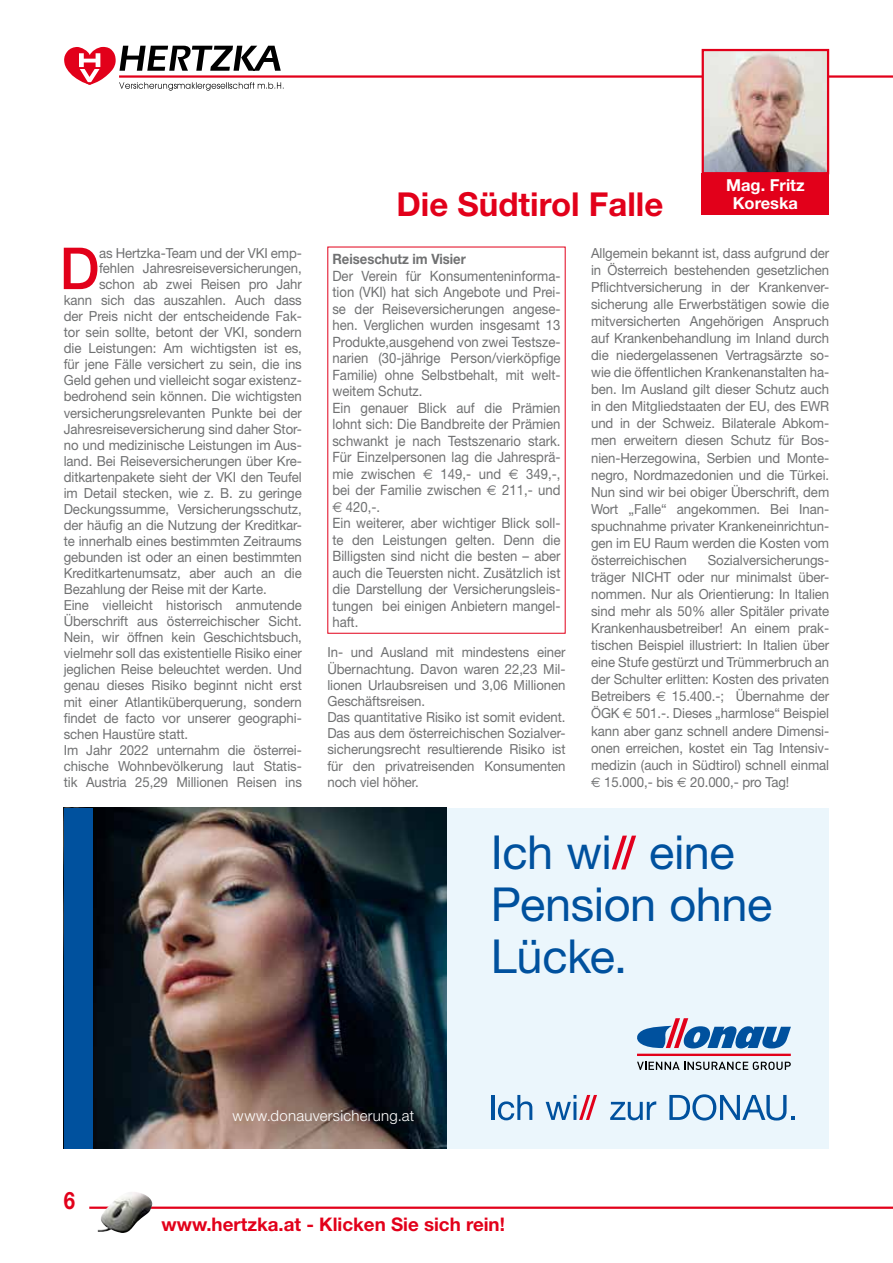
<style>
.page{position:relative;width:893px;height:1263px;background:#fff}
.page>*{position:absolute;margin:0;border:0;box-sizing:border-box;transform-origin:0 0}
.t1{font:500 58.05px "Helvetica Neue";color:#e2001a;scale:.95 1}
.t2{font:46.95px/52.1px "Helvetica Neue LT Pro";letter-spacing:-.01em;color:#00519e}
.t3{font:700 33px "Helvetica Neue";color:#e2001a}
.t4{font:700 24px "Helvetica Neue";color:#e2001a;scale:.85 1}
.t5{font:700 18.75px "Helvetica Neue";color:#e2001a}
.t6{font:700 16.5px/18px "Helvetica Neue";color:#fff;text-align:center}
.t7{font:300 15px "Helvetica Neue LT Pro";letter-spacing:.015em;color:#fff}
.t8{font:14.25px/16.5px "Helvetica Neue";color:#707172;scale:.92 1}
.t9{font:700 14.25px "Helvetica Neue";color:#707172;scale:.92 1}
.t10{font:13.8px/17.1px "Helvetica Neue";letter-spacing:-.005em;color:#707172;text-align:justify;scale:.95 1}
.s1{font-family:"Euro Sans"}
</style>
<div class="page">
<svg style="left:64px;top:46px;width:219px;height:45px"></svg>
<hr style="left:89px;top:1206px;width:804px;height:3px;background:#e2001a">
<img style="left:101px;top:1192px;width:30px;height:32px">
<div style="left:702px;top:173px;width:127px;height:42px;background:#e2001a"></div>
<div style="left:64px;top:808px;width:765px;height:340px;background:#ebf6fc"></div>
<img style="left:92px;top:808px;width:354px;height:340px">
<svg style="left:612px;top:836px;width:24px;height:33px"></svg>
<svg style="left:637px;top:1018px;width:154px;height:30px"></svg>
<hr style="left:637px;top:1054px;width:154px;height:2px;background:#e2001a">
<svg style="left:637px;top:1061px;width:154px;height:9px"></svg>
<hr style="left:491px;top:1095px;width:3px;height:25px;background:#00519e">
<svg style="left:498px;top:1095px;width:34px;height:25px"></svg>
<svg style="left:610px;top:1101px;width:46px;height:19px"></svg>
<svg style="left:669px;top:1094px;width:125px;height:26px"></svg>
<svg style="left:546px;top:1095px;width:51px;height:25px"></svg>
<div style="left:64px;top:808px;width:28px;height:340px;background:#00519e"></div>
<hr style="left:119px;top:75px;width:774px;height:3px;background:#e2001a">
<img style="left:705px;top:52px;width:121px;height:119px">
<div style="left:702px;top:49px;width:127px;height:125px;border:2px solid #e2001a"></div>
<h1 class="t1" style="left:60px;top:234px;width:43px">D</h1>
<p class="t10" style="left:99px;top:244px;width:215px">as Hertzka-Team und der VKI emp-</p>
<p class="t10" style="left:99px;top:260px;width:215px">fehlen Jahresreiseversicherungen,</p>
<p class="t10" style="left:99px;top:275px;width:215px">schon ab zwei Reisen pro Jahr</p>
<p class="t10" style="left:64px;top:291px;width:252px">kann sich das auszahlen. Auch dass</p>
<p class="t10" style="left:64px;top:308px;width:252px">der Preis nicht der entscheidende Fak-</p>
<p class="t10" style="left:64px;top:324px;width:252px">tor sein sollte, betont der VKI, sondern</p>
<p class="t10" style="left:64px;top:340px;width:252px">die Leistungen: Am wichtigsten ist es,</p>
<p class="t10" style="left:64px;top:356px;width:252px">für jene Fälle versichert zu sein, die ins</p>
<p class="t10" style="left:64px;top:372px;width:252px">Geld gehen und vielleicht sogar existenz-</p>
<p class="t10" style="left:64px;top:388px;width:252px">bedrohend sein können. Die wichtigsten</p>
<p class="t10" style="left:64px;top:404px;width:252px">versicherungsrelevanten Punkte bei der</p>
<p class="t10" style="left:64px;top:420px;width:252px">Jahresreiseversicherung sind daher Stor-</p>
<p class="t10" style="left:64px;top:436px;width:252px">no und medizinische Leistungen im Aus-</p>
<p class="t10" style="left:64px;top:452px;width:252px">land. Bei Reiseversicherungen über Kre-</p>
<p class="t10" style="left:64px;top:468px;width:252px">ditkartenpakete sieht der VKI den Teufel</p>
<p class="t10" style="left:64px;top:484px;width:252px">im Detail stecken, wie z. B. zu geringe</p>
<p class="t10" style="left:64px;top:500px;width:252px">Deckungssumme, Versicherungsschutz,</p>
<p class="t10" style="left:64px;top:516px;width:252px">der häufig an die Nutzung der Kreditkar-</p>
<p class="t10" style="left:64px;top:532px;width:252px">te innerhalb eines bestimmten Zeitraums</p>
<p class="t10" style="left:64px;top:548px;width:252px">gebunden ist oder an einen bestimmten</p>
<p class="t10" style="left:64px;top:564px;width:252px">Kreditkartenumsatz, aber auch an die</p>
<p class="t10" style="left:64px;top:580px;width:215px">Bezahlung der Reise mit der Karte.</p>
<p class="t10" style="left:64px;top:596px;width:252px">Eine vielleicht historisch anmutende</p>
<p class="t10" style="left:64px;top:613px;width:252px">Überschrift aus österreichischer Sicht.</p>
<p class="t10" style="left:64px;top:629px;width:252px">Nein, wir öffnen kein Geschichtsbuch,</p>
<p class="t10" style="left:64px;top:645px;width:252px">vielmehr soll das existentielle Risiko einer</p>
<p class="t10" style="left:64px;top:661px;width:252px">jeglichen Reise beleuchtet werden. Und</p>
<p class="t10" style="left:64px;top:677px;width:252px">genau dieses Risiko beginnt nicht erst</p>
<p class="t10" style="left:64px;top:693px;width:252px">mit einer Atlantiküberquerung, sondern</p>
<p class="t10" style="left:64px;top:709px;width:252px">findet de facto vor unserer geographi-</p>
<p class="t10" style="left:64px;top:725px;width:132px">schen Haustüre statt.</p>
<p class="t10" style="left:64px;top:741px;width:252px">Im Jahr 2022 unternahm die österrei-</p>
<p class="t10" style="left:64px;top:757px;width:252px">chische Wohnbevölkerung laut Statis-</p>
<p class="t10" style="left:64px;top:773px;width:252px">tik Austria 25,29 Millionen Reisen ins</p>
<h3 class="t3" style="left:396px;top:184px;width:268px">Die Südtirol Falle</h3>
<p class="t6" style="left:726px;top:176px;width:80px">Mag. Fritz<br>Koreska</p>
<p class="t9" style="left:332px;top:250px;width:147px">Reiseschutz im Visier</p>
<p class="t8" style="left:332px;top:267px;width:249px">Der Verein für Konsumenteninforma&shy;tion (VKI) hat sich Angebote und Prei&shy;se der Reiseversicherungen angese&shy;hen. Verglichen wurden insgesamt 13<br>Produkte,ausgehend von zwei Testsze&shy;narien (30-jährige Person/vierköpfige Familie) ohne Selbstbehalt, mit welt&shy;weitem Schutz.<br>Ein genauer Blick auf die Prämien lohnt sich: Die Bandbreite der Prämien schwankt je nach Testszenario stark.<br>Für Einzelpersonen lag die Jahresprä&shy;mie zwischen <span class="s1">E</span> 149,- und <span class="s1">E</span> 349,-, bei der Familie zwischen <span class="s1">E</span> 211,- und <span class="s1">E</span> 420,-.<br>Ein weiterer, aber wichtiger Blick soll&shy;te den Leistungen gelten. Denn die Billigsten sind nicht die besten – aber auch die Teuersten nicht. Zusätzlich ist die Darstellung der Versicherungsleis&shy;tungen bei einigen Anbietern mangel&shy;haft.</p>
<p class="t10" style="left:327px;top:644px;width:252px;line-height:16.2px;text-align:left">In- und Ausland mit mindestens einer Übernachtung. Davon waren 22,23 Mil&shy;lionen Urlaubsreisen und 3,06 Millionen Geschäftsreisen.<br>Das quantitative Risiko ist somit evident.<br>Das aus dem österreichischen Sozialver&shy;sicherungsrecht resultierende Risiko ist für den privatreisenden Konsumenten noch viel höher.</p>
<p class="t10" style="left:591px;top:244px;width:252px">Allgemein bekannt ist, dass aufgrund der in Österreich bestehenden gesetzlichen Pflichtversicherung in der Krankenver&shy;sicherung alle Erwerbstätigen sowie die mitversicherten Angehörigen Anspruch auf Krankenbehandlung im Inland durch die niedergelassenen Vertragsärzte so&shy;wie die öffentlichen Krankenanstalten ha&shy;ben. Im Ausland gilt dieser Schutz auch in den Mitgliedstaaten der EU, des EWR und in der Schweiz. Bilaterale Abkom&shy;men erweitern diesen Schutz für Bos&shy;nien-Herzegowina, Serbien und Monte&shy;negro, Nordmazedonien und die Türkei.<br>Nun sind wir bei obiger Überschrift‚ dem Wort „Falle“ angekommen. Bei Inan&shy;spuchnahme privater Krankeneinrichtun&shy;gen im EU Raum werden die Kosten vom österreichischen</p>
<p class="t10" style="left:591px;top:551px;width:252px;text-indent:117px">Sozialversicherungs&shy;träger NICHT oder nur minimalst über&shy;nommen. Nur als Orientierung: In Italien sind mehr als 50% aller Spitäler private Krankenhausbetreiber! An einem prak&shy;tischen Beispiel illustriert: In Italien über eine Stufe gestürzt und Trümmerbruch an der Schulter erlitten: Kosten des privaten Betreibers <span class="s1">E</span> 15.400.-; Übernahme der ÖGK <span class="s1">E</span> 501.-. Dieses „harmlose“ Beispiel kann aber ganz schnell andere Dimensi&shy;onen erreichen, kostet ein Tag Intensiv&shy;medizin (auch in Südtirol) schnell einmal <span class="s1">E</span> 15.000,- bis <span class="s1">E</span> 20.000,- pro Tag!</p>
<h2 class="t2" style="left:491px;top:825px;width:283px">Ich wi eine<br>Pension ohne<br>Lücke.</h2>
<h3 class="t4" style="left:64px;top:1186px;width:15px">6</h3>
<p class="t7" style="left:233px;top:1106px;width:183px">www.donauversicherung.at</p>
<h3 class="t5" style="left:162px;top:1212px;width:345px">www.hertzka.at - Klicken Sie sich rein!</h3>
</div>
